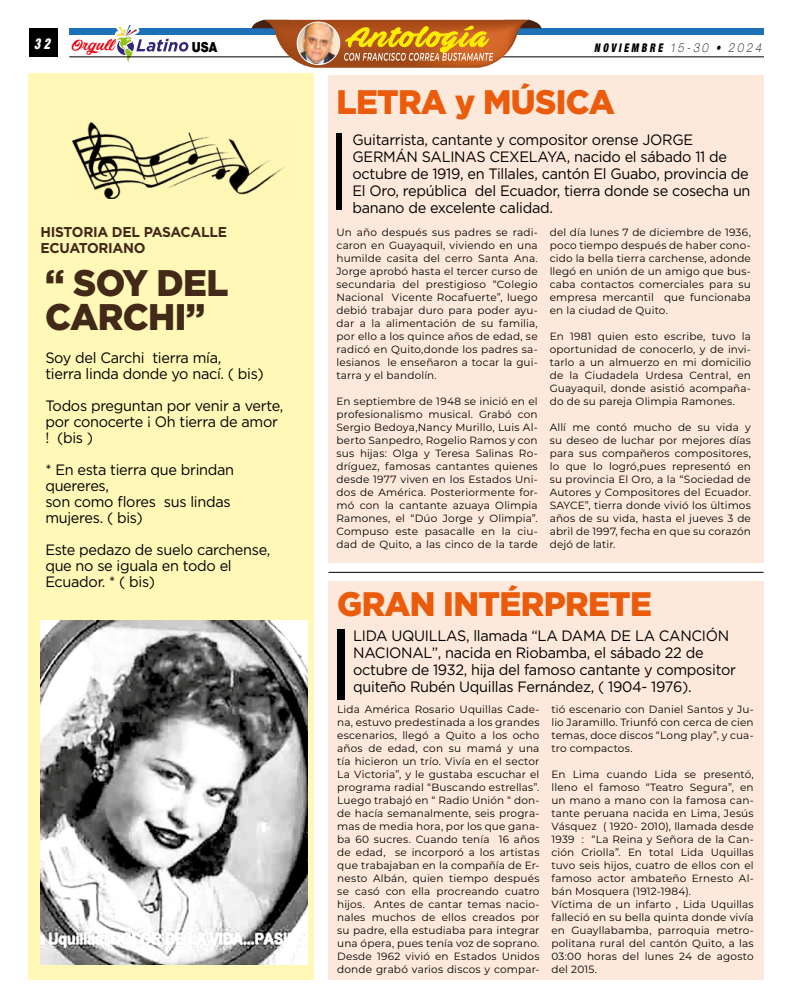
<style>
.page{position:relative;width:792px;height:1008px;background:#fff}
.page>*{position:absolute;margin:0;border:0;box-sizing:border-box;transform-origin:0 0}
.t1{font:900 37px/34px "Gotham";letter-spacing:-.02em;color:#432918}
.t2{font:900 34px "Gotham";letter-spacing:-.02em;color:#ea5b0b}
.t3{font:15.3px "Painter PERSONALUSEONLY";color:#e30613}
.t4{font:15px/16px "Gotham";letter-spacing:-.02em;color:#000}
.t5{font:italic 900 condensed 15px "Helvetica Neue LT Std";color:#fff;scale:.81 1}
.t6{font:700 14.2px/16.1px "Gotham";letter-spacing:-.02em;color:#432918}
.t7{font:900 13.9px "Helvetica Neue LT Std";color:#000;scale:.85 1}
.t8{font:italic 100 expanded 12px "Helvetica Neue LT Std";letter-spacing:.28em;color:#000;scale:.81 1}
.t9{font:10.5px/13px "Montserrat";letter-spacing:.015em;color:#000;text-align:justify}
.s1{font-weight:900;font-stretch:condensed}
</style>
<div class="page">
<div style="left:69px;top:28px;width:695px;height:7px;background:#1d71b8"></div>
<div style="left:29px;top:28px;width:28px;height:29px;background:#000"></div>
<svg style="left:69px;top:25px;width:155px;height:37px"></svg>
<hr style="left:69px;top:57px;width:695px;height:1px;background:#000">
<svg style="left:252px;top:20px;width:289px;height:48px"></svg>
<div style="left:328px;top:75px;width:435px;height:488px;background:#fde9db"></div>
<div style="left:329px;top:582px;width:435px;height:398px;background:#fde9db"></div>
<div style="left:28px;top:74px;width:286px;height:906px;background:#fff8b7"></div>
<img style="left:72px;top:122px;width:212px;height:77px">
<div style="left:336px;top:133px;width:6px;height:77px;background:#000"></div>
<div style="left:337px;top:629px;width:7px;height:70px;background:#000"></div>
<hr style="left:329px;top:572px;width:435px;height:1px;background:#000">
<img style="left:41px;top:621px;width:267px;height:344px">
<h3 class="t5" style="left:34px;top:34px;width:21px">3 2</h3>
<h3 class="t3" style="left:72px;top:35px;width:47px">Orgull</h3>
<h3 class="t7" style="left:192px;top:39px;width:31px">USA</h3>
<p class="t8" style="left:594px;top:40px;width:208px"><span class="s1">NOVIEMBRE</span> 15-30 • 2024</p>
<h2 class="t2" style="left:337px;top:79px;width:280px">LETRA y MÚSICA</h2>
<h3 class="t6" style="left:41px;top:224px;width:188px">HISTORIA DEL PASACALLE<br>ECUATORIANO</h3>
<h1 class="t1" style="left:45px;top:265px;width:185px">“ SOY DEL<br>CARCHI”</h1>
<h3 class="t4" style="left:45px;top:349px;width:220px">Soy del Carchi tierra mía,<br>tierra linda donde yo nací. ( bis)</h3>
<h3 class="t4" style="left:45px;top:397px;width:240px">Todos preguntan por venir a verte, por conocerte ¡ Oh tierra de amor ! (bis )</h3>
<h3 class="t4" style="left:45px;top:461px;width:190px">* En esta tierra que brindan quereres,<br>son como flores sus lindas mujeres. ( bis)</h3>
<h3 class="t4" style="left:45px;top:541px;width:227px">Este pedazo de suelo carchense, que no se iguala en todo el<br>Ecuador. * ( bis)</h3>
<p class="t4" style="left:353px;top:131px;width:400px;line-height:17px">Guitarrista, cantante y compositor orense JORGE GERMÁN SALINAS CEXELAYA, nacido el sábado 11 de octubre de 1919, en Tillales, cantón El Guabo, provincia de El Oro, república del Ecuador, tierra donde se cosecha un banano de excelente calidad.</p>
<p class="t9" style="left:337px;top:225px;width:203px">Un año después sus padres se radi&shy;caron en Guayaquil, viviendo en una humilde casita del cerro Santa Ana.<br>Jorge aprobó hasta el tercer curso de secundaria del prestigioso “Colegio Nacional Vicente Rocafuerte”, luego debió trabajar duro para poder ayu&shy;dar a la alimentación de su familia, por ello a los quince años de edad, se radicó en Quito,donde los padres sa&shy;lesianos le enseñaron a tocar la gui&shy;tarra y el bandolín.</p>
<p class="t9" style="left:337px;top:394px;width:203px">En septiembre de 1948 se inició en el profesionalismo musical. Grabó con Sergio Bedoya,Nancy Murillo, Luis Al&shy;berto Sanpedro, Rogelio Ramos y con sus hijas: Olga y Teresa Salinas Ro&shy;dríguez, famosas cantantes quienes desde 1977 viven en los Estados Uni&shy;dos de América. Posteriormente for&shy;mó con la cantante azuaya Olimpia Ramones, el “Dúo Jorge y Olimpia”.<br>Compuso este pasacalle en la ciu&shy;dad de Quito, a las cinco de la tarde</p>
<p class="t9" style="left:550px;top:225px;width:203px">del día lunes 7 de diciembre de 1936, poco tiempo después de haber cono&shy;cido la bella tierra carchense, adonde llegó en unión de un amigo que bus&shy;caba contactos comerciales para su empresa mercantil que funcionaba en la ciudad de Quito.</p>
<p class="t9" style="left:550px;top:329px;width:203px">En 1981 quien esto escribe, tuvo la oportunidad de conocerlo, y de invi&shy;tarlo a un almuerzo en mi domicilio de la Ciudadela Urdesa Central, en Guayaquil, donde asistió acompaña&shy;do de su pareja Olimpia Ramones.</p>
<p class="t9" style="left:550px;top:420px;width:203px">Allí me contó mucho de su vida y su deseo de luchar por mejores días para sus compañeros compositores, lo que lo logró,pues representó en su provincia El Oro, a la “Sociedad de Autores y Compositores del Ecuador.<br>SAYCE”, tierra donde vivió los ültimos años de su vida, hasta el jueves 3 de abril de 1997, fecha en que su corazón dejó de latir.</p>
<h2 class="t2" style="left:337px;top:580px;width:316px">GRAN INTÉRPRETE</h2>
<h3 class="t4" style="left:353px;top:627px;width:384px;line-height:17px">LIDA UQUILLAS, llamada “LA DAMA DE LA CANCIÓN NACIONAL”, nacida en Riobamba, el sábado 22 de octubre de 1932, hija del famoso cantante y compositor quiteño Rubén Uquillas Fernández, ( 1904- 1976).</h3>
<p class="t9" style="left:337px;top:703px;width:204px">Lida América Rosario Uquillas Cade&shy;na, estuvo predestinada a los grandes escenarios, llegó a Quito a los ocho años de edad, con su mamá y una tía hicieron un trío. Vivía en el sector La Victoria”, y le gustaba escuchar el programa radial “Buscando estrellas”.<br>Luego trabajó en “ Radio Unión “ don&shy;de hacía semanalmente, seis progra&shy;mas de media hora, por los que gana&shy;ba 60 sucres. Cuando tenía 16 años de edad, se incorporó a los artistas que trabajaban en la compañía de Er&shy;nesto Albán, quien tiempo después se casó con ella procreando cuatro hijos. Antes de cantar temas nacio&shy;nales muchos de ellos creados por su padre, ella estudiaba para integrar una ópera, pues tenía voz de soprano.<br>Desde 1962 vivió en Estados Unidos donde grabó varios discos y compar-</p>
<p class="t9" style="left:551px;top:702px;width:204px">tió escenario con Daniel Santos y Ju&shy;lio Jaramillo. Triunfó con cerca de cien temas, doce discos “Long play”, y cua&shy;tro compactos.</p>
<p class="t9" style="left:551px;top:767px;width:204px;text-align:left">En Lima cuando Lida se presentó, lleno el famoso “Teatro Segura”, en un mano a mano con la famosa can&shy;tante peruana nacida en Lima, Jesús Vásquez ( 1920- 2010), llamada desde 1939 : “La Reina y Señora de la Can&shy;ción Criolla”. En total Lida Uquillas tuvo seis hijos, cuatro de ellos con el famoso actor ambateño Ernesto Al&shy;bán Mosquera (1912-1984).<br>Víctima de un infarto , Lida Uquillas falleció en su bella quinta donde vivía en Guayllabamba, parroquia metro&shy;politana rural del cantón Quito, a las 03:00 horas del lunes 24 de agosto del 2015.</p>
</div>
